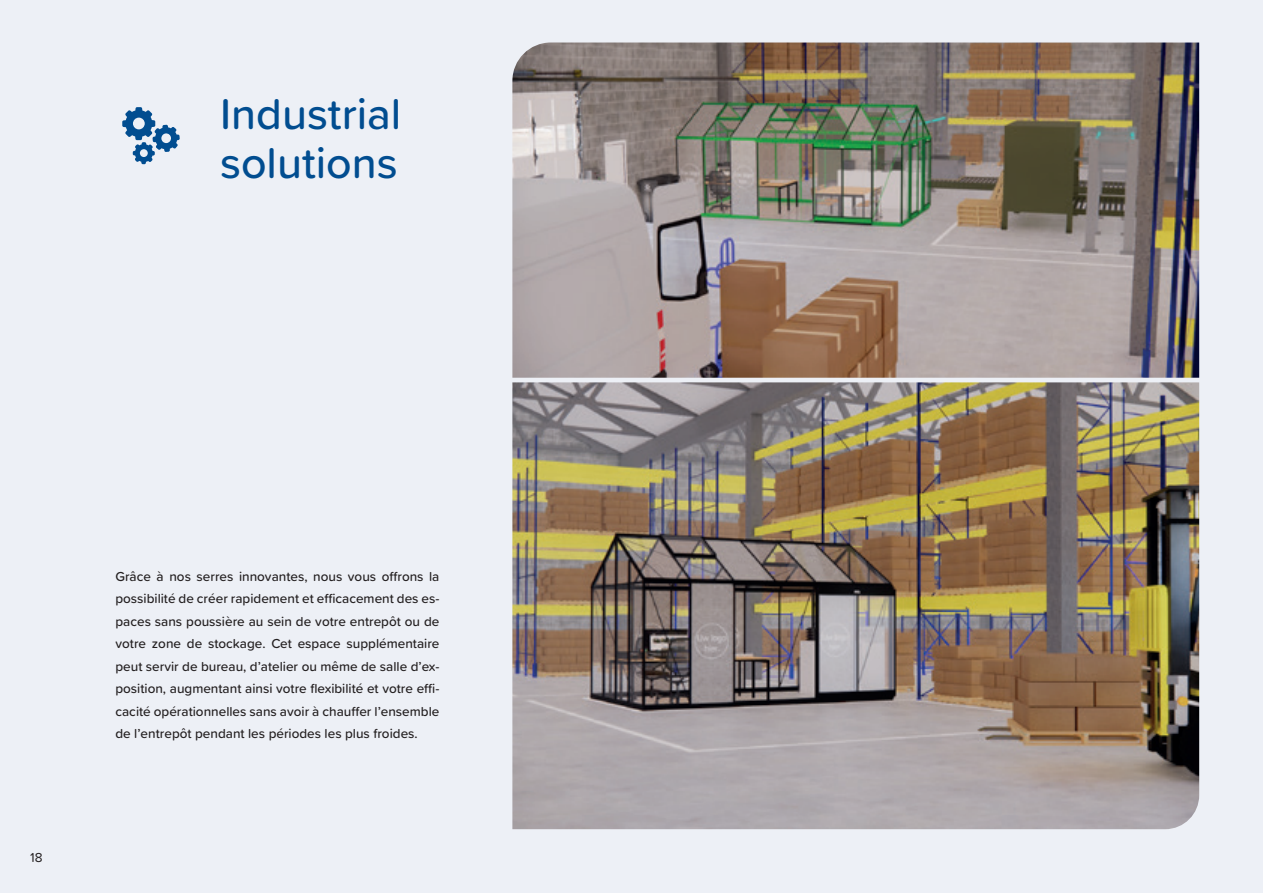
<style>
.page{position:relative;width:1263px;height:893px;background:#edf0f6}
.page>*{position:absolute;margin:0;border:0;box-sizing:border-box;transform-origin:0 0}
.t1{font:500 44.7px/49.2px "Proxima Soft";color:#014d90}
.t2{font:500 13.5px/22.5px "Proxima Soft";color:#231f20;text-align:justify}
.t3{font:13.5px "Proxima Soft";color:#231f20}
</style>
<div class="page">
<img style="left:512px;top:43px;width:687px;height:335px">
<img style="left:512px;top:382px;width:687px;height:447px">
<svg style="left:122px;top:107px;width:58px;height:57px"></svg>
<h1 class="t1" style="left:220px;top:87px;width:183px">Industrial solutions</h1>
<p class="t3" style="left:30px;top:847px;width:14px">18</p>
<p class="t2" style="left:115px;top:564px;width:326px">Grâce à nos serres innovantes, nous vous offrons la possibilité de créer rapidement et efficacement des es&shy;paces sans poussière au sein de votre entrepôt ou de votre zone de stockage. Cet espace supplémentaire peut servir de bureau, d’atelier ou même de salle d’ex&shy;position, augmentant ainsi votre flexibilité et votre effi&shy;cacité opérationnelles sans avoir à chauffer l’ensemble de l’entrepôt pendant les périodes les plus froides.</p>
</div>
